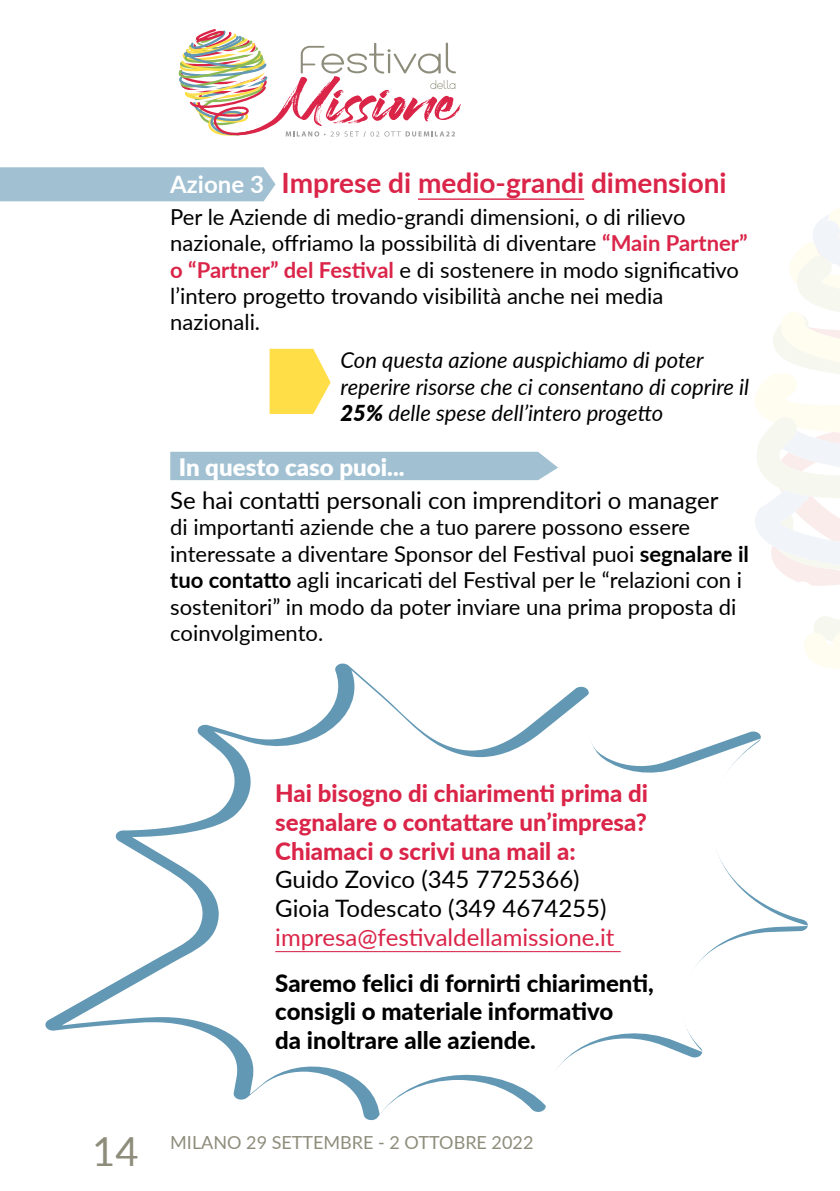
<style>
.page{position:relative;width:840px;height:1191px;background:#fff}
.page>*{position:absolute;margin:0;border:0;box-sizing:border-box;transform-origin:0 0}
.t1{font:40px "Lato";color:#8e8d7c}
.t2{font:700 28px "Lato";color:#da2549}
.t3{font:24px/28.8px "Lato";color:#000}
.t4{font:800 24px/28.8px "Lato";color:#000}
.t5{font:800 24px/28.8px "Lato";color:#da2549;text-align:justify}
.t6{font:24px "Lato";color:#da2549}
.t7{font:900 24px "Lato";color:#fff}
.t8{font:22px/26.4px "Lato";color:#000}
.t9{font:italic 22px/26.4px "Lato";color:#000}
.t10{font:18px "Lato";color:#8e8d7c}
.s1{font-size:24px;color:#fff}
.s2{font-weight:700;color:#da2549}
.s3{font-weight:900}
.s4{font-weight:700}
</style>
<div class="page">
<svg style="left:178px;top:29px;width:283px;height:108px"></svg>
<svg style="left:755px;top:209px;width:84px;height:460px"></svg>
<svg style="left:62px;top:670px;width:746px;height:445px"></svg>
<div style="left:0;top:167px;width:275px;height:34px;background:#a1c1d2"></div>
<hr style="left:418px;top:198px;width:166px;height:2px;background:#da2549">
<div style="left:170px;top:452px;width:387px;height:28px;background:#a1c1d2"></div>
<svg style="left:269px;top:349px;width:61px;height:65px;background:#ffe261"></svg>
<hr style="left:275px;top:951px;width:345px;height:1px;background:#da2549">
<p class="t2" style="left:170px;top:162px;width:557px"><span class="s1">Azione 3</span> Imprese di medio-grandi dimensioni</p>
<p class="t8" style="left:170px;top:203px;width:578px">Per le Aziende di medio-grandi dimensioni, o di rilievo nazionale, offriamo la possibilità di diventare <span class="s2">“Main Partner” o “Partner” del Festival</span> e di sostenere in modo significativo l’intero progetto trovando visibilità anche nei media nazionali.</p>
<p class="t9" style="left:340px;top:346px;width:410px">Con questa azione auspichiamo di poter reperire risorse che ci consentano di coprire il<br><span class="s3">25%</span> delle spese dell’intero progetto</p>
<p class="t7" style="left:179px;top:449px;width:227px">In questo caso puoi...</p>
<p class="t3" style="left:170px;top:485px;width:549px">Se hai contatti personali con imprenditori o manager</p>
<p class="t8" style="left:170px;top:513px;width:580px">di importanti aziende che a tuo parere possono essere interessate a diventare Sponsor del Festival puoi <span class="s4">segnalare il tuo contatto</span> agli incaricati del Festival per le “relazioni con i sostenitori” in modo da poter inviare una prima proposta di coinvolgimento.</p>
<p class="t5" style="left:275px;top:778px;width:374px">Hai bisogno di chiarimenti prima di segnalare o contattare un’impresa?<br>Chiamaci o scrivi una mail a:</p>
<p class="t3" style="left:275px;top:864px;width:332px">Guido Zovico (345 7725366)<br>Gioia Todescato (349 4674255)</p>
<p class="t6" style="left:275px;top:920px;width:340px">impresa@festivaldellamissione.it</p>
<p class="t4" style="left:275px;top:967px;width:380px">Saremo felici di fornirti chiarimenti, consigli o materiale informativo<br>da inoltrare alle aziende.</p>
<h1 class="t1" style="left:92px;top:1123px;width:48px">14</h1>
<p class="t10" style="left:170px;top:1129px;width:364px">MILANO 29 SETTEMBRE - 2 OTTOBRE 2022</p>
</div>
